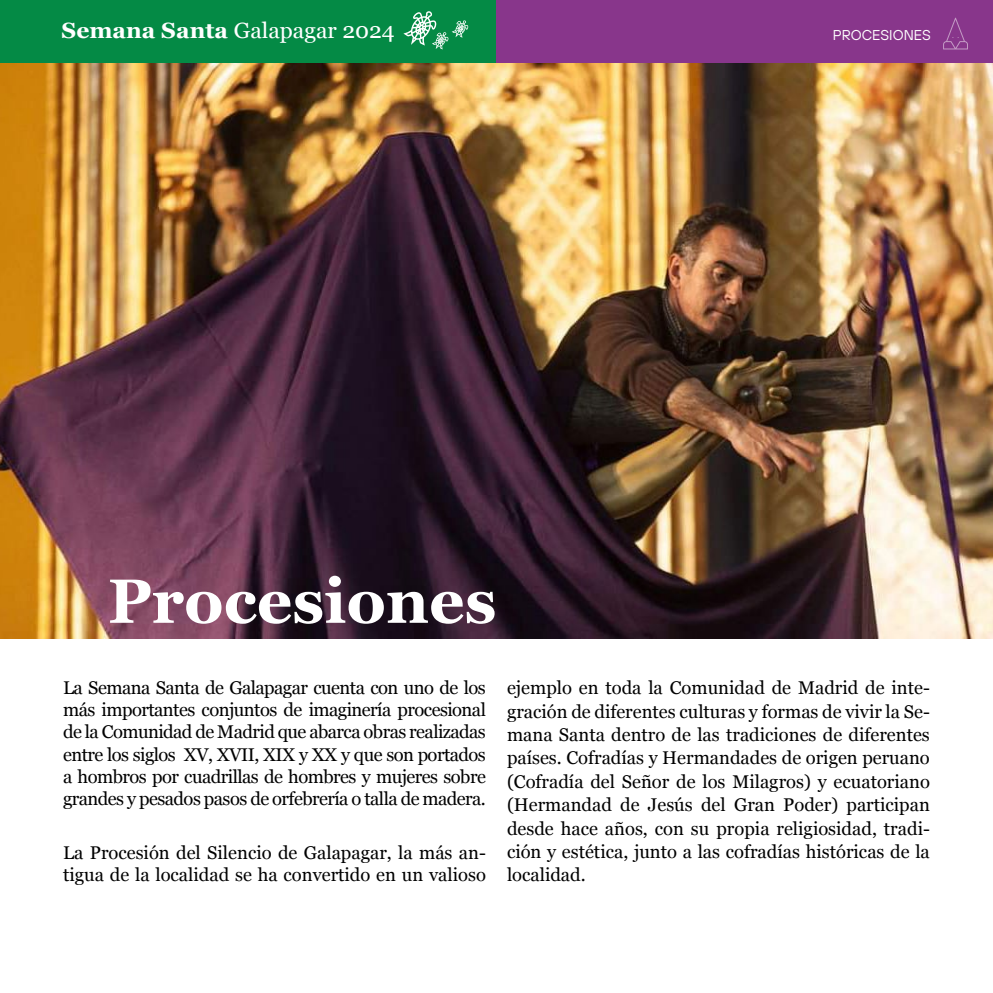
<style>
.page{position:relative;width:993px;height:993px;background:#fff}
.page>*{position:absolute;margin:0;border:0;box-sizing:border-box;transform-origin:0 0}
.t1{font:700 62.3px "Georgia";color:#fff}
.t2{font:22.05px "Georgia";color:#fff}
.t3{font:18.38px/23.4px "Georgia";color:#000;text-align:justify}
.t4{font:14.17px "TT Hoves";color:#fff}
.s1{font-weight:700}
</style>
<div class="page">
<div style="left:0;top:0;width:496px;height:63px;background:#048a45"></div>
<div style="left:496px;top:0;width:496px;height:63px;background:#88368b"></div>
<svg style="left:943px;top:18px;width:24px;height:31px"></svg>
<img style="left:0;top:63px;width:992px;height:575px">
<svg style="left:403px;top:11px;width:65px;height:38px"></svg>
<p class="t2" style="left:62px;top:14px;width:334px"><span class="s1">Semana Santa</span> Galapagar 2024</p>
<p class="t4" style="left:832px;top:26px;width:100px">PROCESIONES</p>
<h1 class="t1" style="left:108px;top:554px;width:390px">Procesiones</h1>
<p class="t3" style="left:63px;top:675px;width:424px;line-height:22.2px">La Semana Santa de Galapagar cuenta con uno de los más importantes conjuntos de imaginería procesional de la Comunidad de Madrid que abarca obras realizadas entre los siglos XV, XVII, XIX y XX y que son portados a hombros por cuadrillas de hombres y mujeres sobre grandes y pesados pasos de orfebrería o talla de madera.</p>
<p class="t3" style="left:63px;top:840px;width:424px;line-height:22.2px">La Procesión del Silencio de Galapagar, la más an&shy;tigua de la localidad se ha convertido en un valioso</p>
<p class="t3" style="left:507px;top:675px;width:424px">ejemplo en toda la Comunidad de Madrid de inte&shy;gración de diferentes culturas y formas de vivir la Se&shy;mana Santa dentro de las tradiciones de diferentes países. Cofradías y Hermandades de origen peruano (Cofradía del Señor de los Milagros) y ecuatoriano (Hermandad de Jesús del Gran Poder) participan desde hace años, con su propia religiosidad, tradi&shy;ción y estética, junto a las cofradías históricas de la localidad.</p>
</div>
